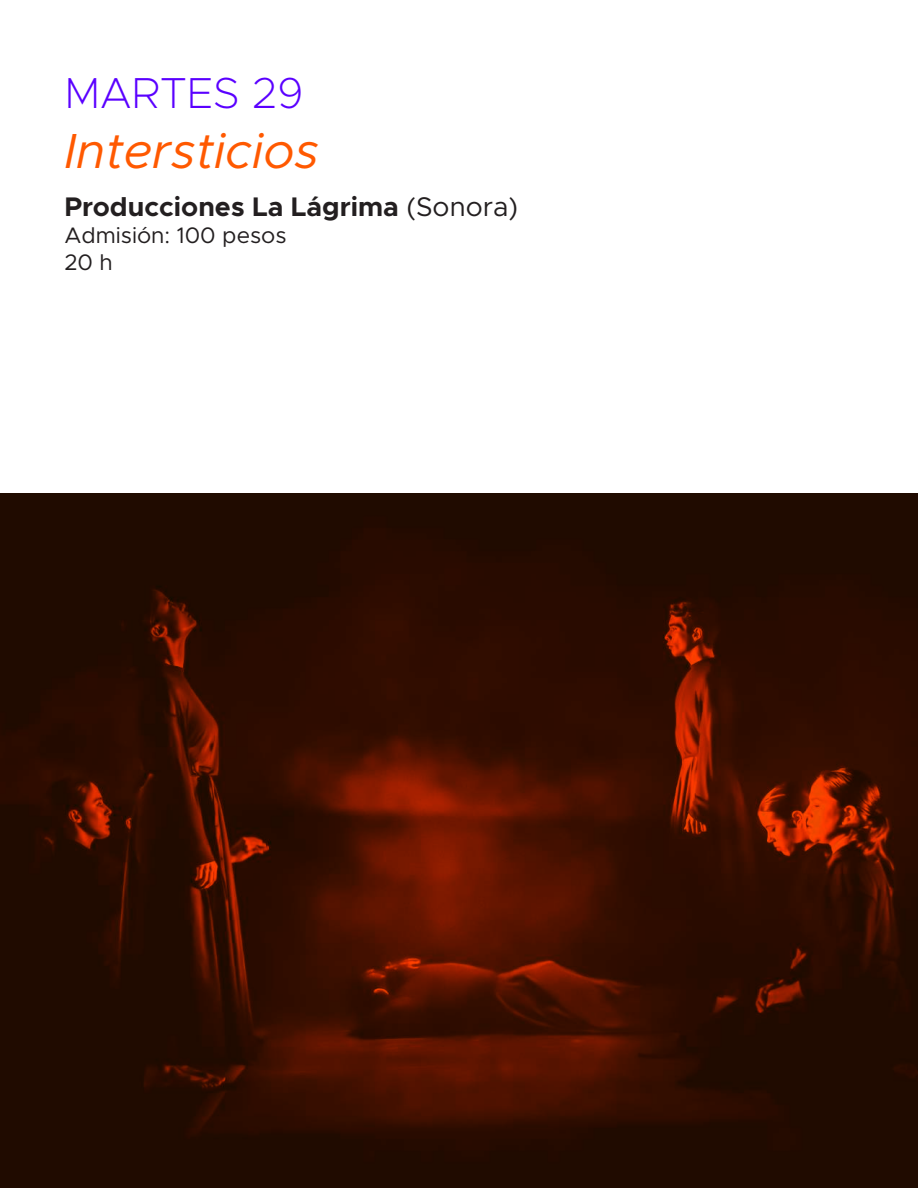
<style>
.page{position:relative;width:918px;height:1188px;background:#fff}
.page>*{position:absolute;margin:0;border:0;box-sizing:border-box;transform-origin:0 0}
.t1{font:italic 49.5px "Metropolis";color:#ff5900}
.t2{font:200 43.5px "Metropolis";color:#5a00ff}
.t3{font:700 27px "Metropolis";color:#231f20}
.t4{font:22.5px/27px "Metropolis";color:#231f20}
.s1{font-weight:400}
</style>
<div class="page">
<img style="left:0;top:493px;width:918px;height:695px">
<h2 class="t2" style="left:64px;top:66px;width:241px">MARTES 29</h2>
<h1 class="t1" style="left:64px;top:120px;width:256px">Intersticios</h1>
<p class="t3" style="left:64px;top:190px;width:455px">Producciones La Lágrima <span class="s1">(Sonora)</span></p>
<p class="t4" style="left:64px;top:222px;width:224px">Admisión: 100 pesos<br>20 h</p>
</div>
